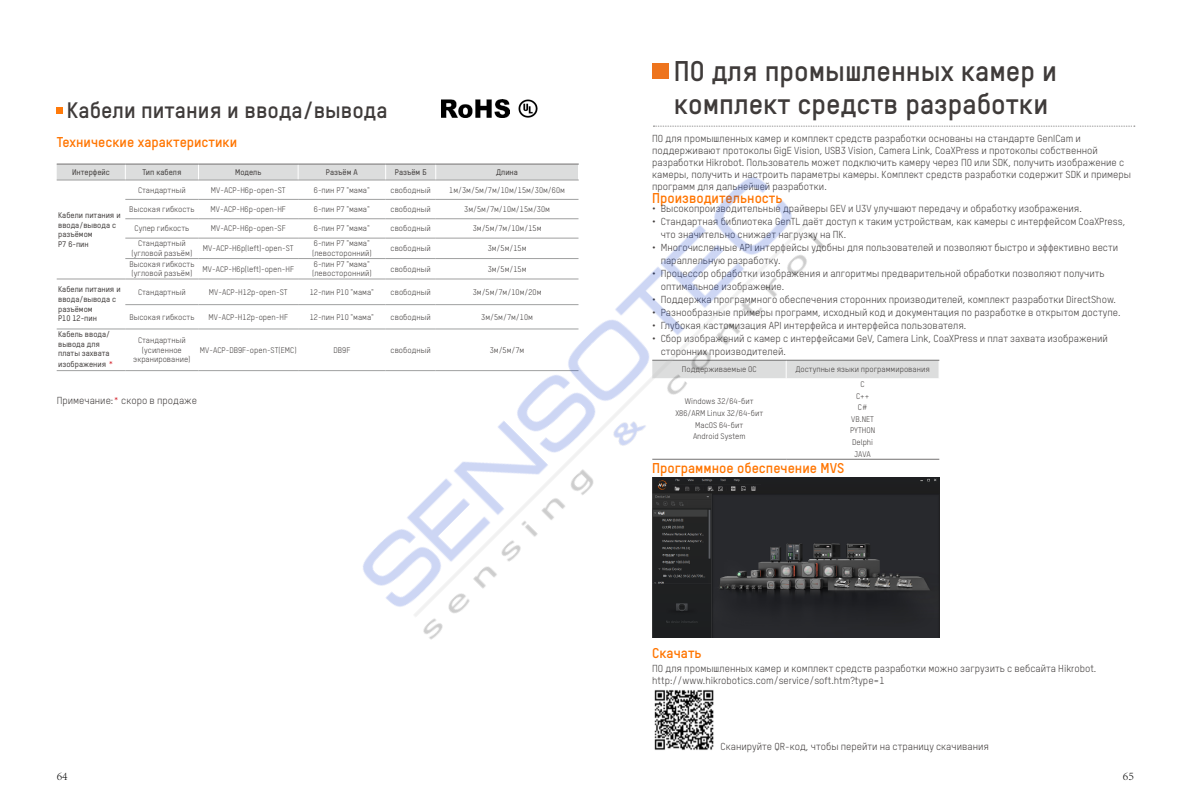
<style>
.page{position:relative;width:1191px;height:808px;background:#fff}
.page>*{position:absolute;margin:0;border:0;box-sizing:border-box;transform-origin:0 0}
.t1{font:700 28px/33.6px "TSTARPRO";color:#3f3b3a}
.t2{font:700 22px "TSTARPRO";color:#3f3b3a}
.t3{font:700 14px "TSTARPRO";color:#ff7500}
.t4{font:300 12px "Adobe Song Std";color:#000}
.t5{font:10px/12px "TSTARPRO";color:#3f3b3a}
.t6{font:8px/11.6px "TSTARPRO";color:#3f3b3a;text-align:center}
.t7{font:500 8px/9.6px "TSTARPRO";color:#3f3b3a}
.s1{font-weight:400;font-size:10px;color:#d0131c}
.s2{color:#d0131c}
</style>
<div class="page">
<div style="left:57px;top:107px;width:6px;height:7px;background:#ff7a0a"></div>
<img style="left:442px;top:99px;width:68px;height:18px">
<img style="left:518px;top:99px;width:19px;height:19px">
<svg style="left:57px;top:165px;width:276px;height:15px;background:#dadbdb"></svg>
<hr style="left:57px;top:180px;width:68px;height:1px;background:#9fa0a0">
<hr style="left:125px;top:180px;width:73px;height:1px;background:#9fa0a0">
<hr style="left:198px;top:180px;width:100px;height:1px;background:#9fa0a0">
<hr style="left:298px;top:180px;width:88px;height:1px;background:#9fa0a0">
<hr style="left:125px;top:199px;width:73px;height:1px;background:#9fa0a0">
<hr style="left:198px;top:199px;width:100px;height:1px;background:#9fa0a0">
<hr style="left:298px;top:199px;width:88px;height:1px;background:#9fa0a0">
<hr style="left:125px;top:219px;width:73px;height:1px;background:#9fa0a0">
<hr style="left:198px;top:219px;width:100px;height:1px;background:#9fa0a0">
<hr style="left:298px;top:219px;width:88px;height:1px;background:#9fa0a0">
<hr style="left:125px;top:238px;width:73px;height:1px;background:#9fa0a0">
<hr style="left:198px;top:238px;width:100px;height:1px;background:#9fa0a0">
<hr style="left:298px;top:238px;width:88px;height:1px;background:#9fa0a0">
<hr style="left:125px;top:258px;width:73px;height:1px;background:#9fa0a0">
<hr style="left:198px;top:258px;width:100px;height:1px;background:#9fa0a0">
<hr style="left:298px;top:258px;width:88px;height:1px;background:#9fa0a0">
<hr style="left:57px;top:279px;width:68px;height:1px;background:#9fa0a0">
<hr style="left:125px;top:279px;width:73px;height:1px;background:#9fa0a0">
<hr style="left:198px;top:279px;width:100px;height:1px;background:#9fa0a0">
<hr style="left:298px;top:279px;width:88px;height:1px;background:#9fa0a0">
<hr style="left:125px;top:304px;width:73px;height:1px;background:#9fa0a0">
<hr style="left:198px;top:304px;width:100px;height:1px;background:#9fa0a0">
<hr style="left:298px;top:304px;width:88px;height:1px;background:#9fa0a0">
<hr style="left:57px;top:329px;width:68px;height:1px;background:#9fa0a0">
<hr style="left:125px;top:329px;width:73px;height:1px;background:#9fa0a0">
<hr style="left:198px;top:329px;width:100px;height:1px;background:#9fa0a0">
<hr style="left:298px;top:329px;width:88px;height:1px;background:#9fa0a0">
<hr style="left:57px;top:370px;width:68px;height:1px;background:#9fa0a0">
<hr style="left:125px;top:370px;width:73px;height:1px;background:#9fa0a0">
<hr style="left:198px;top:370px;width:100px;height:1px;background:#9fa0a0">
<hr style="left:298px;top:370px;width:88px;height:1px;background:#9fa0a0">
<hr style="left:57px;top:164px;width:68px;height:1px;background:#727171">
<hr style="left:125px;top:164px;width:73px;height:1px;background:#727171">
<hr style="left:198px;top:164px;width:100px;height:1px;background:#727171">
<hr style="left:298px;top:164px;width:88px;height:1px;background:#727171">
<svg style="left:653px;top:126px;width:481px;height:1px"></svg>
<div style="left:652px;top:63px;width:16px;height:16px;background:#ee741d"></div>
<svg style="left:857px;top:361px;width:82px;height:98px"></svg>
<hr style="left:786px;top:378px;width:153px;height:1px;background:#fff">
<hr style="left:938px;top:379px;width:1px;height:80px;background:#fff">
<hr style="left:786px;top:360px;width:153px;height:1px;background:#727171">
<hr style="left:786px;top:459px;width:153px;height:1px;background:#727171">
<img style="left:857px;top:477px;width:82px;height:161px">
<img style="left:654px;top:690px;width:60px;height:60px">
<img style="left:333px;top:163px;width:524px;height:477px">
<h2 class="t2" style="left:67px;top:95px;width:322px">Кабели питания и ввода/вывода</h2>
<h3 class="t3" style="left:57px;top:132px;width:182px">Технические характеристики</h3>
<p class="t7" style="left:72px;top:167px;width:39px">Интерфейс</p>
<p class="t7" style="left:142px;top:167px;width:40px">Тип кабеля</p>
<p class="t7" style="left:235px;top:167px;width:28px">Модель</p>
<p class="t7" style="left:326px;top:167px;width:33px">Разъём А</p>
<p class="t7" style="left:395px;top:167px;width:33px">Разъём Б</p>
<p class="t7" style="left:496px;top:167px;width:23px">Длина</p>
<p class="t7" style="left:58px;top:210px;width:64px">Кабели питания и ввода/вывода с разъёмом<br>P7 6-пин</p>
<p class="t6" style="left:138px;top:184px;width:49px">Стандартный</p>
<p class="t6" style="left:211px;top:184px;width:76px">МV-ACP-H6p-open-ST</p>
<p class="t6" style="left:314px;top:184px;width:57px">6-пин P7 "мама"</p>
<p class="t6" style="left:390px;top:184px;width:42px">свободный</p>
<p class="t6" style="left:449px;top:184px;width:117px">1м/3м/5м/7м/10м/15м/30м/60м</p>
<p class="t6" style="left:129px;top:203px;width:67px">Высокая гибкость</p>
<p class="t6" style="left:211px;top:203px;width:77px">МV-ACP-H6p-open-HF</p>
<p class="t6" style="left:314px;top:203px;width:57px">6-пин P7 "мама"</p>
<p class="t6" style="left:390px;top:203px;width:42px">свободный</p>
<p class="t6" style="left:464px;top:203px;width:87px">3м/5м/7м/10м/15м/30м</p>
<p class="t6" style="left:135px;top:222px;width:56px">Супер гибкость</p>
<p class="t6" style="left:211px;top:222px;width:76px">МV-ACP-H6p-open-SF</p>
<p class="t6" style="left:314px;top:222px;width:57px">6-пин P7 "мама"</p>
<p class="t6" style="left:390px;top:222px;width:42px">свободный</p>
<p class="t6" style="left:473px;top:222px;width:70px">3м/5м/7м/10м/15м</p>
<p class="t6" style="left:132px;top:238px;width:62px;line-height:9.6px">Стандартный (угловой разъём)</p>
<p class="t6" style="left:203px;top:242px;width:92px">МV-ACP-H6p(left)-open-ST</p>
<p class="t6" style="left:312px;top:238px;width:61px;line-height:9.6px;text-align:left">6-пин P7 "мама" (левосторонний)</p>
<p class="t6" style="left:390px;top:242px;width:42px">свободный</p>
<p class="t6" style="left:488px;top:242px;width:40px">3м/5м/15м</p>
<p class="t6" style="left:129px;top:259px;width:67px;line-height:9.6px;text-align:left">Высокая гибкость (угловой разъём)</p>
<p class="t6" style="left:203px;top:263px;width:93px">МV-ACP-H6p(left)-open-HF</p>
<p class="t6" style="left:312px;top:259px;width:61px;line-height:9.6px;text-align:left">6-пин P7 "мама" (левосторонний)</p>
<p class="t6" style="left:390px;top:263px;width:42px">свободный</p>
<p class="t6" style="left:488px;top:263px;width:40px">3м/5м/15м</p>
<p class="t7" style="left:58px;top:284px;width:64px">Кабели питания и ввода/вывода с разъёмом<br>P10 12-пин</p>
<p class="t6" style="left:138px;top:286px;width:49px">Стандартный</p>
<p class="t6" style="left:209px;top:286px;width:80px">МV-ACP-H12p-open-ST</p>
<p class="t6" style="left:310px;top:286px;width:66px">12-пин P10 "мама"</p>
<p class="t6" style="left:390px;top:286px;width:42px">свободный</p>
<p class="t6" style="left:473px;top:286px;width:70px">3м/5м/7м/10м/20м</p>
<p class="t6" style="left:129px;top:311px;width:67px">Высокая гибкость</p>
<p class="t6" style="left:209px;top:311px;width:81px">МV-ACP-H12p-open-HF</p>
<p class="t6" style="left:310px;top:311px;width:66px">12-пин P10 "мама"</p>
<p class="t6" style="left:390px;top:311px;width:42px">свободный</p>
<p class="t6" style="left:481px;top:311px;width:53px">3м/5м/7м/10м</p>
<p class="t7" style="left:58px;top:329px;width:53px">Кабель ввода/ вывода для платы захвата</p>
<p class="t7" style="left:58px;top:359px;width:57px">изображения <span class="s1">*</span></p>
<p class="t6" style="left:133px;top:335px;width:59px;line-height:9.6px">Стандартный (усиленное экранирование)</p>
<p class="t6" style="left:200px;top:344px;width:98px">МV-ACP-DB9F-open-ST(EМC)</p>
<p class="t6" style="left:333px;top:344px;width:18px">DB9F</p>
<p class="t6" style="left:390px;top:344px;width:42px">свободный</p>
<p class="t6" style="left:490px;top:344px;width:36px">3м/5м/7м</p>
<p class="t5" style="left:57px;top:394px;width:142px">Примечание:<span class="s2">*</span> скоро в продаже</p>
<h1 class="t1" style="left:674px;top:52px;width:385px">ПО для промышленных камер и комплект средств разработки</h1>
<p class="t5" style="left:652px;top:132px;width:480px">ПО для промышленных камер и комплект средств разработки основаны на стандарте GenICam и поддерживают протоколы GigE Vision, USB3 Vision, Camera Link, CoaXPress и протоколы собственной разработки Hikrobot. Пользователь может подключить камеру через ПО или SDK, получить изображение с камеры, получить и настроить параметры камеры. Комплект средств разработки содержит SDK и примеры программ для дальнейшей разработки.</p>
<h3 class="t3" style="left:652px;top:188px;width:132px">Производительность</h3>
<p class="t5" style="left:652px;top:202px;width:431px">• Высокопроизводительные драйверы GEV и U3V улучшают передачу и обработку изображения.</p>
<p class="t5" style="left:660px;top:215px;width:466px;line-height:13px;text-indent:-8px">• Стандартная библиотека GenTL даёт доступ к таким устройствам, как камеры с интерфейсом CoaXPress, что значительно снижает нагрузку на ПК.</p>
<p class="t5" style="left:660px;top:241px;width:459px;line-height:13px;text-indent:-8px">• Многочисленные API интерфейсы удобны для пользователей и позволяют быстро и эффективно вести параллельную разработку.</p>
<p class="t5" style="left:660px;top:267px;width:445px;line-height:13px;text-indent:-8px">• Процессор обработки изображения и алгоритмы предварительной обработки позволяют получить оптимальное изображение.</p>
<p class="t5" style="left:652px;top:293px;width:465px">• Поддержка программного обеспечения сторонних производителей, комплект разработки DirectShow.</p>
<p class="t5" style="left:652px;top:306px;width:470px">• Разнообразные примеры программ, исходный код и документация по разработке в открытом доступе.</p>
<p class="t5" style="left:652px;top:319px;width:316px">• Глубокая кастомизация API интерфейса и интерфейса пользователя.</p>
<p class="t5" style="left:660px;top:332px;width:449px;line-height:13px;text-indent:-8px">• Сбор изображений с камер с интерфейсами GeV, Camera Link, CoaXPress и плат захвата изображений сторонних производителей.</p>
<p class="t6" style="left:682px;top:363px;width:76px">Поддерживаемые ОС</p>
<p class="t6" style="left:795px;top:363px;width:136px">Доступные языки программирования</p>
<p class="t6" style="left:675px;top:395px;width:89px">Windows 32/64-бит<br>X86/ARM Linux 32/64-бит<br>MacOS 64-бит<br>Android System</p>
<p class="t6" style="left:850px;top:378px;width:27px">C<br>C++<br>C#<br>VB.NET<br>PYTHON<br>Delphi<br>JAVA</p>
<h3 class="t3" style="left:652px;top:459px;width:194px">Программное обеспечение MVS</h3>
<h3 class="t3" style="left:652px;top:643px;width:51px">Скачать</h3>
<p class="t5" style="left:652px;top:662px;width:446px">ПО для промышленных камер и комплект средств разработки можно загрузить с вебсайта Hikrobot. http://www.hikrobotics.com/service/soft.htm?type=1</p>
<p class="t5" style="left:720px;top:740px;width:270px">Сканируйте QR-код, чтобы перейти на страницу скачивания</p>
<p class="t4" style="left:57px;top:769px;width:13px">64</p>
<p class="t4" style="left:1122px;top:769px;width:13px">65</p>
</div>
